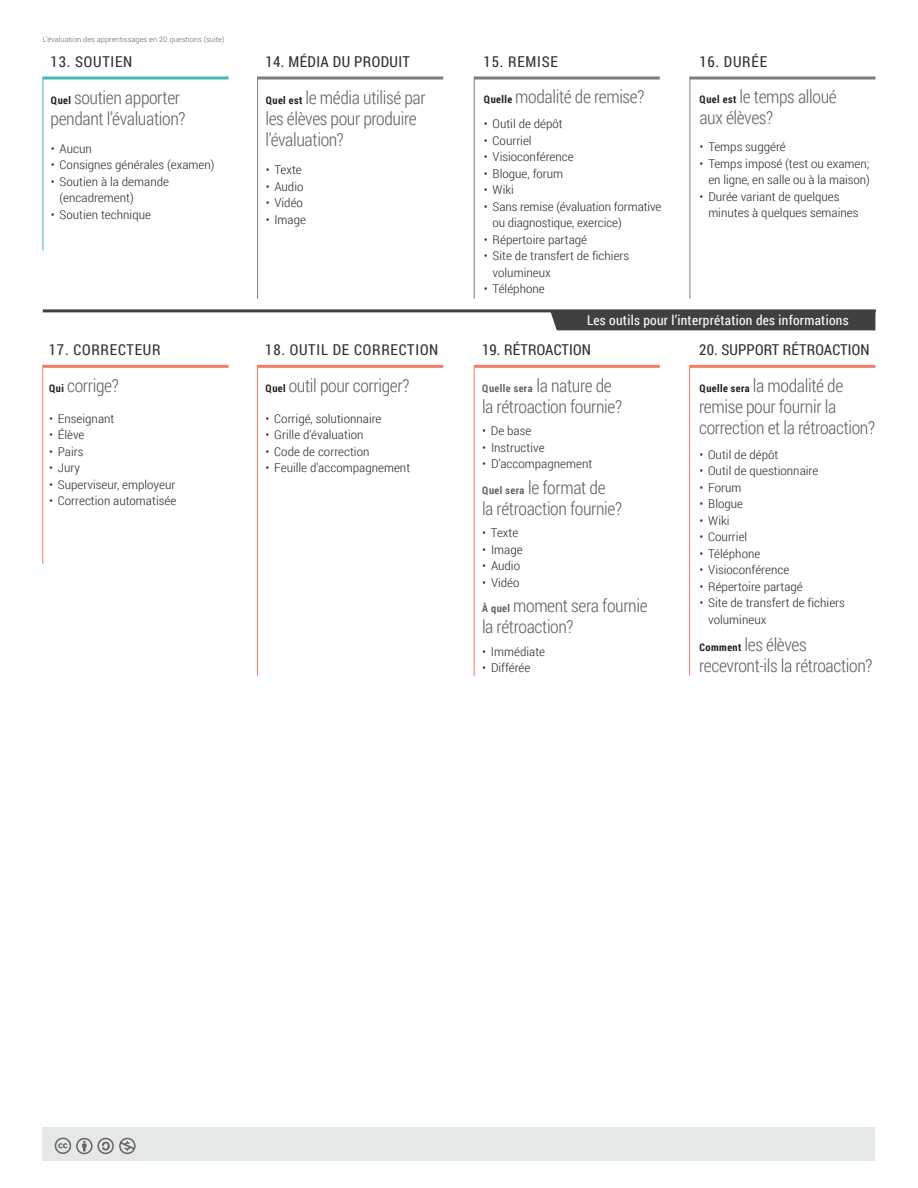
<style>
.page{position:relative;width:918px;height:1188px;background:#fff}
.page>*{position:absolute;margin:0;border:0;box-sizing:border-box;transform-origin:0 0}
.t1{font:300 18px/21px "Roboto Condensed";letter-spacing:-.02em;color:#66625d}
.t2{font:15px "Roboto Condensed";letter-spacing:.035em;color:#323333}
.t3{font:15px "Roboto Condensed";letter-spacing:.01em;color:#323333}
.t4{font:13.5px "Roboto Condensed";letter-spacing:.02em;color:#fff}
.t5{font:300 12.15px/16.5px "Roboto Condensed";color:#313232;scale:1.11 1}
.t6{font:700 10.5px "Roboto Condensed";letter-spacing:.04em;color:#66625d}
.t7{font:300 7.5px "Roboto";color:#67645f}
.s1{font-weight:700;font-size:10.5px;color:#241e1b}
.s2{font-weight:300;font-size:18px}
.s3{font-weight:700;font-size:10.5px}
</style>
<div class="page">
<hr style="left:43px;top:365px;width:1px;height:199px;background:#f37e66">
<hr style="left:43px;top:365px;width:186px;height:3px;background:#f37e66">
<hr style="left:257px;top:365px;width:1px;height:311px;background:#f37e66">
<hr style="left:257px;top:365px;width:186px;height:3px;background:#f37e66">
<hr style="left:689px;top:365px;width:1px;height:311px;background:#f37e66">
<hr style="left:690px;top:365px;width:185px;height:3px;background:#f37e66">
<hr style="left:474px;top:366px;width:1px;height:310px;background:#f37e66">
<hr style="left:474px;top:365px;width:186px;height:3px;background:#f37e66">
<div style="left:550px;top:312px;width:325px;height:18px;background:#3f4041"></div>
<hr style="left:43px;top:309px;width:833px;height:3px;background:#3f4041">
<hr style="left:43px;top:77px;width:1px;height:174px;background:#44bbb4">
<hr style="left:43px;top:77px;width:186px;height:3px;background:#44bbb4">
<hr style="left:474px;top:77px;width:1px;height:222px;background:#7b7e7f">
<hr style="left:474px;top:77px;width:186px;height:3px;background:#7b7e7f">
<hr style="left:257px;top:77px;width:1px;height:222px;background:#7b7e7f">
<hr style="left:257px;top:77px;width:186px;height:3px;background:#7b7e7f">
<hr style="left:690px;top:77px;width:1px;height:222px;background:#7b7e7f">
<hr style="left:690px;top:77px;width:186px;height:3px;background:#7b7e7f">
<div style="left:43px;top:1128px;width:832px;height:33px;background:#e4e8e7"></div>
<svg style="left:55px;top:1138px;width:81px;height:16px"></svg>
<p class="t7" style="left:43px;top:34px;width:183px">L’évaluation des apprentissages en 20 questions (suite)</p>
<p class="t2" style="left:51px;top:51px;width:83px">13. SOUTIEN</p>
<p class="t2" style="left:265px;top:51px;width:146px">14. MÉDIA DU PRODUIT</p>
<p class="t2" style="left:484px;top:51px;width:76px">15. REMISE</p>
<p class="t2" style="left:699px;top:51px;width:69px">16. DURÉE</p>
<h1 class="t1" style="left:51px;top:86px;width:136px"><span class="s1">Quel</span> soutien apporter pendant l’évaluation?</h1>
<p class="t5" style="left:51px;top:140px;width:38px">• Aucun</p>
<p class="t5" style="left:51px;top:156px;width:149px">• Consignes générales (examen)</p>
<p class="t5" style="left:60px;top:173px;width:100px;text-indent:-9px">• Soutien à la demande (encadrement)</p>
<p class="t5" style="left:51px;top:206px;width:92px">• Soutien technique</p>
<h1 class="t1" style="left:265px;top:87px;width:162px"><span class="s1">Quel est</span> le média utilisé par les élèves pour produire l’évaluation?</h1>
<p class="t5" style="left:266px;top:161px;width:34px">• Texte</p>
<p class="t5" style="left:266px;top:178px;width:36px">• Audio</p>
<p class="t5" style="left:266px;top:194px;width:35px">• Vidéo</p>
<p class="t5" style="left:266px;top:211px;width:38px">• Image</p>
<h1 class="t1" style="left:484px;top:85px;width:162px"><span class="s1">Quelle</span> modalité de remise?</h1>
<p class="t5" style="left:484px;top:115px;width:73px">• Outil de dépôt</p>
<p class="t5" style="left:484px;top:132px;width:45px">• Courriel</p>
<p class="t5" style="left:484px;top:148px;width:82px">• Visioconférence</p>
<p class="t5" style="left:484px;top:165px;width:73px">• Blogue, forum</p>
<p class="t5" style="left:484px;top:181px;width:29px">• Wiki</p>
<p class="t5" style="left:493px;top:198px;width:154px;text-indent:-9px">• Sans remise (évaluation formative ou diagnostique, exercice)</p>
<p class="t5" style="left:484px;top:231px;width:95px">• Répertoire partagé</p>
<p class="t5" style="left:493px;top:247px;width:125px;text-indent:-9px">• Site de transfert de fichiers volumineux</p>
<p class="t5" style="left:484px;top:280px;width:56px">• Téléphone</p>
<h1 class="t1" style="left:699px;top:85px;width:139px"><span class="s1">Quel est</span> le temps alloué aux élèves?</h1>
<p class="t5" style="left:700px;top:138px;width:79px">• Temps suggéré</p>
<p class="t5" style="left:700px;top:155px;width:155px;text-align:right">• Temps imposé (test ou examen; en ligne, en salle ou à la maison)</p>
<p class="t5" style="left:708px;top:188px;width:137px;text-indent:-9px">• Durée variant de quelques minutes à quelques semaines</p>
<p class="t4" style="left:587px;top:311px;width:263px">Les outils pour l’interprétation des informations</p>
<p class="t2" style="left:49px;top:340px;width:113px">17. CORRECTEUR</p>
<h1 class="t1" style="left:49px;top:374px;width:71px"><span class="s1">Qui</span> corrige?</h1>
<p class="t5" style="left:49px;top:410px;width:60px">• Enseignant</p>
<p class="t5" style="left:49px;top:426px;width:33px">• Élève</p>
<p class="t5" style="left:49px;top:443px;width:32px">• Pairs</p>
<p class="t5" style="left:49px;top:459px;width:29px">• Jury</p>
<p class="t5" style="left:49px;top:476px;width:115px">• Superviseur, employeur</p>
<p class="t5" style="left:49px;top:492px;width:116px">• Correction automatisée</p>
<p class="t2" style="left:265px;top:340px;width:175px">18. OUTIL DE CORRECTION</p>
<h1 class="t1" style="left:266px;top:374px;width:145px"><span class="s1">Quel</span> outil pour corriger?</h1>
<p class="t5" style="left:266px;top:410px;width:106px">• Corrigé, solutionnaire</p>
<p class="t5" style="left:266px;top:426px;width:90px">• Grille d'évaluation</p>
<p class="t5" style="left:266px;top:443px;width:95px">• Code de correction</p>
<p class="t5" style="left:266px;top:459px;width:132px">• Feuille d'accompagnement</p>
<p class="t3" style="left:482px;top:340px;width:110px">19. RÉTROACTION</p>
<p class="t6" style="left:482px;top:381px;width:131px">Quelle sera <span class="s2">la nature de</span></p>
<h1 class="t1" style="left:482px;top:395px;width:142px">la rétroaction fournie?</h1>
<p class="t5" style="left:482px;top:422px;width:46px">• De base</p>
<p class="t5" style="left:482px;top:439px;width:58px">• Instructive</p>
<p class="t5" style="left:482px;top:455px;width:101px">• D’accompagnement</p>
<h1 class="t1" style="left:482px;top:476px;width:142px"><span class="s3">Quel sera</span> le format de<br>la rétroaction fournie?</h1>
<p class="t5" style="left:482px;top:524px;width:34px">• Texte</p>
<p class="t5" style="left:482px;top:541px;width:38px">• Image</p>
<p class="t5" style="left:482px;top:557px;width:36px">• Audio</p>
<p class="t5" style="left:482px;top:574px;width:35px">• Vidéo</p>
<h1 class="t1" style="left:482px;top:595px;width:167px"><span class="s3">À quel</span> moment sera fournie la rétroaction?</h1>
<p class="t5" style="left:482px;top:643px;width:58px">• Immédiate</p>
<p class="t5" style="left:482px;top:659px;width:45px">• Différée</p>
<p class="t3" style="left:699px;top:340px;width:172px">20. SUPPORT RÉTROACTION</p>
<h1 class="t1" style="left:699px;top:374px;width:177px"><span class="s1">Quelle sera</span> la modalité de remise pour fournir la correction et la rétroaction?</h1>
<p class="t5" style="left:700px;top:446px;width:73px">• Outil de dépôt</p>
<p class="t5" style="left:700px;top:462px;width:109px">• Outil de questionnaire</p>
<p class="t5" style="left:700px;top:479px;width:39px">• Forum</p>
<p class="t5" style="left:700px;top:495px;width:41px">• Blogue</p>
<p class="t5" style="left:700px;top:512px;width:29px">• Wiki</p>
<p class="t5" style="left:700px;top:528px;width:45px">• Courriel</p>
<p class="t5" style="left:700px;top:545px;width:56px">• Téléphone</p>
<p class="t5" style="left:700px;top:561px;width:82px">• Visioconférence</p>
<p class="t5" style="left:700px;top:578px;width:95px">• Répertoire partagé</p>
<p class="t5" style="left:708px;top:594px;width:125px;text-indent:-9px">• Site de transfert de fichiers volumineux</p>
<h1 class="t1" style="left:699px;top:634px;width:175px"><span class="s1">Comment</span> les élèves recevront-ils la rétroaction?</h1>
</div>
